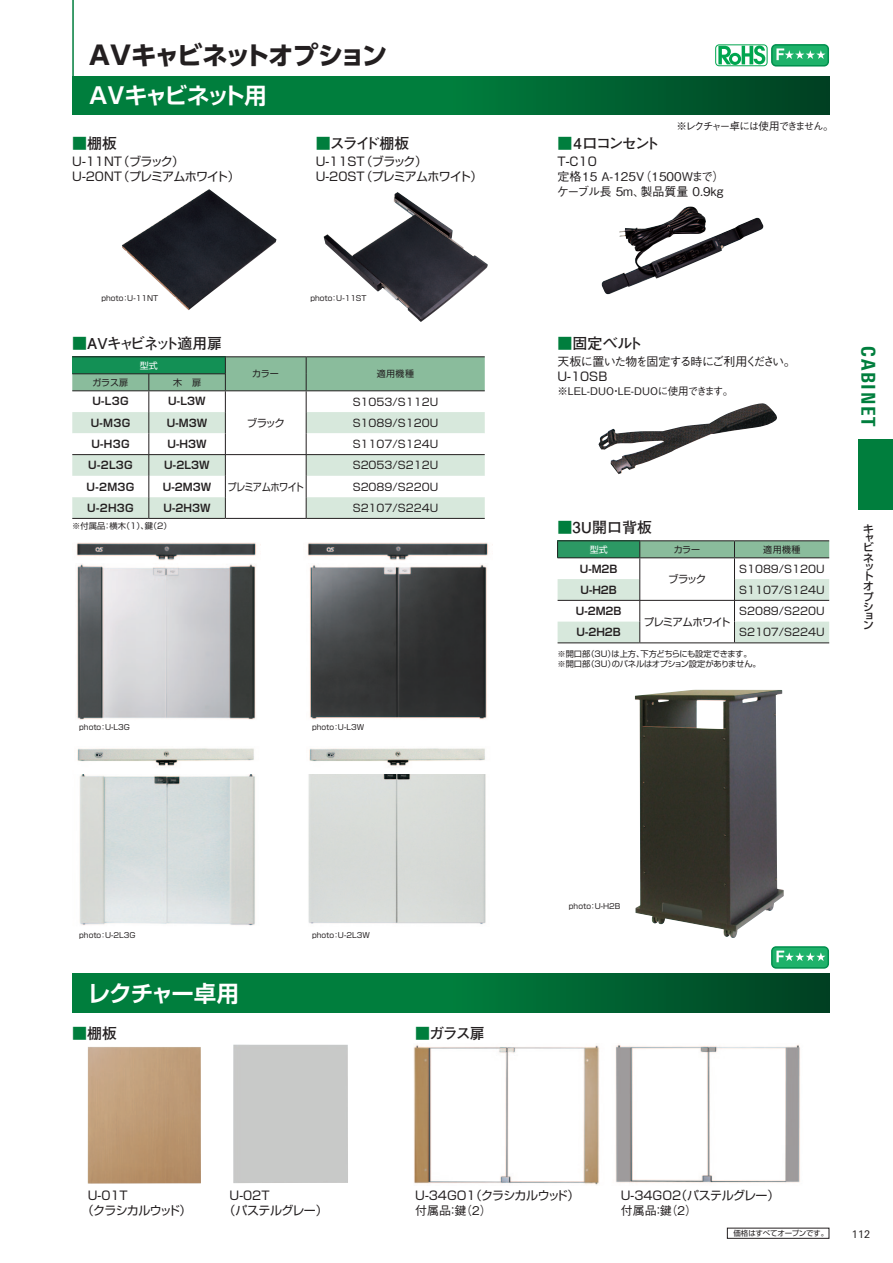
<style>
.page{position:relative;width:893px;height:1263px;background:#fff}
.page>*{position:absolute;margin:0;border:0;box-sizing:border-box;transform-origin:0 0}
.t1{font:700 25.5px "UD Shin Go Pro";letter-spacing:-.08em;color:#231f20}
.t2{font:700 22.5px "Shin Go Pro De";letter-spacing:-.065em;color:#fff}
.t3{font:700 22.5px "Shin Go Pro De";letter-spacing:-.045em;color:#fff}
.t4{font:800 condensed 19.2px "Linotype Univers";letter-spacing:.09em;color:#007e3d}
.t5{font:700 15px "Futo Go B101 Pro";letter-spacing:-.085em;color:#231f20}
.t6{font:700 15px "Futo Go B101 Pro";letter-spacing:-.135em;color:#231f20}
.t7{font:12px/15px "Shin Go Pro";letter-spacing:-.04em;color:#231f20}
.t8{font:500 12px/15px "Gothic BBB Pro";letter-spacing:-.015em;color:#231f20}
.t9{font:500 12px "Gothic BBB Pro";letter-spacing:-.085em;color:#231f20}
.t10{font:500 10.65px/9.3px "Shin Go Pro";color:#231f20;text-align:justify}
.t11{font:10.5px "Shin Go Pro";color:#231f20}
.t12{font:700 10.5px "Shin Go Pro De";letter-spacing:.015em;color:#231f20}
.t13{font:500 10.5px "Gothic BBB Pro";color:#231f20}
.t14{font:500 10.5px "Gothic BBB Pro";letter-spacing:-.135em;color:#231f20}
.t15{font:10.5px "Shin Go Pro";letter-spacing:-.075em;color:#231f20}
.t16{font:10.5px "Shin Go Pro";letter-spacing:-.075em;color:#231f20;scale:.88 1}
.t17{font:10.5px "Linotype Univers Basic";color:#231f20}
.t18{font:9px "Shin Go Pro";letter-spacing:.015em;color:#231f20}
.t19{font:9px "Shin Go Pro";color:#fff}
.t20{font:8.25px/10.5px "Shin Go Pro";letter-spacing:-.02em;color:#231f20}
.t21{font:7.5px "Shin Go Pro";color:#231f20}
.t22{font:7.5px "Shin Go Pro";letter-spacing:-.03em;color:#231f20}
.s1{color:#007e3d}
</style>
<div class="page">
<img style="left:122px;top:189px;width:154px;height:121px">
<img style="left:324px;top:192px;width:164px;height:130px">
<img style="left:413px;top:1044px;width:387px;height:141px">
<svg style="left:72px;top:77px;width:757px;height:38px;background:#006d36"></svg>
<svg style="left:72px;top:974px;width:757px;height:38px;background:#006d36"></svg>
<hr style="left:72px;top:0;width:2px;height:77px;background:#007e3d">
<hr style="left:557px;top:540px;width:83px;height:1px;background:#231f20">
<hr style="left:640px;top:540px;width:94px;height:1px;background:#231f20">
<hr style="left:734px;top:540px;width:95px;height:1px;background:#231f20">
<svg style="left:557px;top:541px;width:272px;height:102px"></svg>
<hr style="left:558px;top:600px;width:82px;height:1px;background:#231f20">
<hr style="left:640px;top:600px;width:94px;height:1px;background:#231f20">
<hr style="left:734px;top:600px;width:95px;height:1px;background:#231f20">
<hr style="left:72px;top:356px;width:77px;height:1px;background:#231f20">
<hr style="left:149px;top:356px;width:76px;height:1px;background:#231f20">
<hr style="left:225px;top:356px;width:81px;height:1px;background:#231f20">
<hr style="left:306px;top:356px;width:179px;height:1px;background:#231f20">
<hr style="left:72px;top:518px;width:77px;height:1px;background:#231f20">
<hr style="left:149px;top:518px;width:76px;height:1px;background:#231f20">
<hr style="left:225px;top:518px;width:81px;height:1px;background:#231f20">
<hr style="left:306px;top:518px;width:179px;height:1px;background:#231f20">
<svg style="left:72px;top:357px;width:413px;height:161px"></svg>
<hr style="left:72px;top:454px;width:77px;height:1px;background:#231f20">
<hr style="left:149px;top:454px;width:76px;height:1px;background:#231f20">
<hr style="left:225px;top:454px;width:81px;height:1px;background:#231f20">
<hr style="left:306px;top:454px;width:179px;height:1px;background:#231f20">
<img style="left:635px;top:690px;width:149px;height:248px">
<div style="left:715px;top:45px;width:52px;height:21px;border:1px solid #00a54f;border-radius:4px"></div>
<svg style="left:718px;top:45px;width:47px;height:20px"></svg>
<div style="left:772px;top:45px;width:56px;height:21px;background:#1eb26a;border-radius:4px"></div>
<div style="left:771px;top:44px;width:58px;height:23px;border:2px solid #008f4d;border-radius:4px"></div>
<svg style="left:776px;top:48px;width:49px;height:12px"></svg>
<div style="left:772px;top:947px;width:56px;height:21px;background:#1eb26a;border-radius:4px"></div>
<div style="left:771px;top:946px;width:58px;height:23px;border:2px solid #008f4d;border-radius:4px"></div>
<svg style="left:776px;top:951px;width:49px;height:11px"></svg>
<img style="left:77px;top:564px;width:179px;height:156px">
<img style="left:309px;top:564px;width:178px;height:156px">
<img style="left:76px;top:542px;width:185px;height:18px">
<img style="left:307px;top:542px;width:182px;height:18px">
<div style="left:308px;top:774px;width:178px;height:150px;background:#d8dbd8"></div>
<img style="left:79px;top:774px;width:176px;height:152px">
<img style="left:309px;top:748px;width:176px;height:18px">
<img style="left:77px;top:748px;width:177px;height:18px">
<img style="left:598px;top:403px;width:179px;height:71px">
<img style="left:602px;top:207px;width:161px;height:87px">
<div style="left:233px;top:1044px;width:115px;height:139px;background:#c8c9c8"></div>
<img style="left:88px;top:1047px;width:113px;height:136px">
<div style="left:859px;top:439px;width:34px;height:71px;background:#007e3d"></div>
<h1 class="t1" style="left:89px;top:34px;width:300px">AVキャビネットオプション</h1>
<h2 class="t2" style="left:89px;top:77px;width:179px">AVキャビネット用</h2>
<p class="t5" style="left:72px;top:132px;width:46px"><span class="s1">■</span>棚板</p>
<p class="t7" style="left:72px;top:153px;width:169px">U-11NT（ブラック）<br>U-20NT（プレミアムホワイト）</p>
<p class="t5" style="left:316px;top:132px;width:95px"><span class="s1">■</span>スライド棚板</p>
<p class="t7" style="left:316px;top:153px;width:168px">U-11ST（ブラック）<br>U-20ST（プレミアムホワイト）</p>
<p class="t14" style="left:676px;top:118px;width:159px">※レクチャー卓には使用できません。</p>
<p class="t5" style="left:557px;top:132px;width:104px"><span class="s1">■</span>4 口コンセント</p>
<p class="t7" style="left:557px;top:153px;width:41px">T-C10</p>
<p class="t8" style="left:557px;top:168px;width:169px">定格15 A-125V（1500Wまで）ケーブル長 5m、製品質量 0.9kg</p>
<p class="t21" style="left:101px;top:292px;width:58px">photo：U-11NT</p>
<p class="t21" style="left:310px;top:292px;width:58px">photo：U-11ST</p>
<p class="t6" style="left:72px;top:331px;width:152px"><span class="s1">■</span>AVキャビネット適用扉</p>
<p class="t19" style="left:140px;top:358px;width:19px">型式</p>
<p class="t18" style="left:93px;top:375px;width:37px">ガラス扉</p>
<p class="t18" style="left:173px;top:375px;width:29px">木　扉</p>
<p class="t12" style="left:92px;top:393px;width:38px">U-L3G</p>
<p class="t12" style="left:168px;top:393px;width:39px">U-L3W</p>
<p class="t18" style="left:252px;top:366px;width:28px">カラー</p>
<p class="t18" style="left:377px;top:366px;width:39px">適用機種</p>
<p class="t11" style="left:353px;top:393px;width:87px">S1053/S112U</p>
<p class="t5" style="left:557px;top:331px;width:87px"><span class="s1">■</span>固定ベルト</p>
<p class="t9" style="left:557px;top:352px;width:240px">天板に置いた物を固定する時にご利用ください。</p>
<p class="t7" style="left:557px;top:367px;width:51px">U-10SB</p>
<p class="t13" style="left:557px;top:382px;width:177px">※LEL-DUO・LE-DUOに使用できます。</p>
<p class="t11" style="left:247px;top:414px;width:40px">ブラック</p>
<p class="t12" style="left:91px;top:414px;width:41px">U-M3G</p>
<p class="t12" style="left:167px;top:414px;width:42px">U-M3W</p>
<p class="t11" style="left:353px;top:414px;width:87px">S1089/S120U</p>
<p class="t12" style="left:91px;top:435px;width:40px">U-H3G</p>
<p class="t12" style="left:167px;top:435px;width:41px">U-H3W</p>
<p class="t11" style="left:353px;top:435px;width:87px">S1107/S124U</p>
<p class="t12" style="left:88px;top:457px;width:46px">U-2L3G</p>
<p class="t12" style="left:164px;top:457px;width:47px">U-2L3W</p>
<p class="t16" style="left:228px;top:478px;width:88px">プレミアムホワイト</p>
<p class="t11" style="left:353px;top:457px;width:87px">S2053/S212U</p>
<p class="t12" style="left:87px;top:478px;width:49px">U-2M3G</p>
<p class="t12" style="left:163px;top:478px;width:50px">U-2M3W</p>
<p class="t11" style="left:353px;top:478px;width:87px">S2089/S220U</p>
<p class="t12" style="left:87px;top:499px;width:48px">U-2H3G</p>
<p class="t12" style="left:163px;top:499px;width:49px">U-2H3W</p>
<p class="t11" style="left:353px;top:499px;width:87px">S2107/S224U</p>
<p class="t20" style="left:72px;top:520px;width:101px">※付属品 ：横木（1）、鍵（2）</p>
<p class="t5" style="left:557px;top:515px;width:96px"><span class="s1">■</span>3U開口背板</p>
<p class="t21" style="left:79px;top:721px;width:52px">photo：U-L3G</p>
<p class="t21" style="left:312px;top:721px;width:54px">photo：U-L3W</p>
<p class="t19" style="left:590px;top:542px;width:19px">型式</p>
<p class="t18" style="left:674px;top:542px;width:28px">カラー</p>
<p class="t18" style="left:763px;top:542px;width:39px">適用機種</p>
<p class="t12" style="left:580px;top:560px;width:39px">U-M2B</p>
<p class="t11" style="left:668px;top:571px;width:40px">ブラック</p>
<p class="t11" style="left:739px;top:560px;width:87px">S1089/S120U</p>
<p class="t12" style="left:580px;top:581px;width:38px">U-H2B</p>
<p class="t11" style="left:739px;top:581px;width:87px">S1107/S124U</p>
<p class="t12" style="left:576px;top:602px;width:47px">U-2M2B</p>
<p class="t15" style="left:644px;top:613px;width:88px">プレミアムホワイト</p>
<p class="t11" style="left:739px;top:602px;width:87px">S2089/S220U</p>
<p class="t12" style="left:576px;top:624px;width:46px">U-2H2B</p>
<p class="t11" style="left:739px;top:624px;width:87px">S2107/S224U</p>
<p class="t20" style="left:557px;top:647px;width:205px">※開口部（3U）は上方、下方どちらにも設定できます。※開口部（3U）のパネルはオプション設定がありません。</p>
<h3 class="t4" style="left:880px;top:346px;width:82px;rotate:90deg">CABINET</h3>
<p class="t10" style="left:863px;top:523px;width:12px">キャビ</p>
<p class="t10" style="left:863px;top:552px;width:12px">ネット</p>
<p class="t10" style="left:863px;top:580px;width:12px;line-height:10.2px">オプシ</p>
<p class="t10" style="left:863px;top:610px;width:12px;line-height:8.7px">ョン</p>
<p class="t21" style="left:79px;top:929px;width:58px">photo：U-2L3G</p>
<p class="t21" style="left:312px;top:929px;width:59px">photo：U-2L3W</p>
<h2 class="t3" style="left:88px;top:974px;width:152px">レクチャー卓用</h2>
<p class="t5" style="left:72px;top:1021px;width:46px"><span class="s1">■</span>棚板</p>
<p class="t5" style="left:415px;top:1021px;width:71px"><span class="s1">■</span>ガラス扉</p>
<p class="t21" style="left:569px;top:900px;width:53px">photo：U-H2B</p>
<p class="t7" style="left:82px;top:1186px;width:111px;text-indent:6px">U-01T<br>（クラシカルウッド）</p>
<p class="t7" style="left:224px;top:1186px;width:106px;text-indent:6px">U-02T<br>（パステルグレー）</p>
<p class="t7" style="left:415px;top:1186px;width:166px">U-34GO1（クラシカルウッド）</p>
<p class="t8" style="left:415px;top:1201px;width:78px">付属品：鍵（2）</p>
<p class="t7" style="left:621px;top:1186px;width:160px">U-34GO2（パステルグレー）</p>
<p class="t8" style="left:621px;top:1201px;width:78px">付属品：鍵（2）</p>
<p class="t22" style="left:733px;top:1227px;width:96px">価格はすべてオープンです。</p>
<p class="t17" style="left:852px;top:1228px;width:20px">112</p>
</div>
